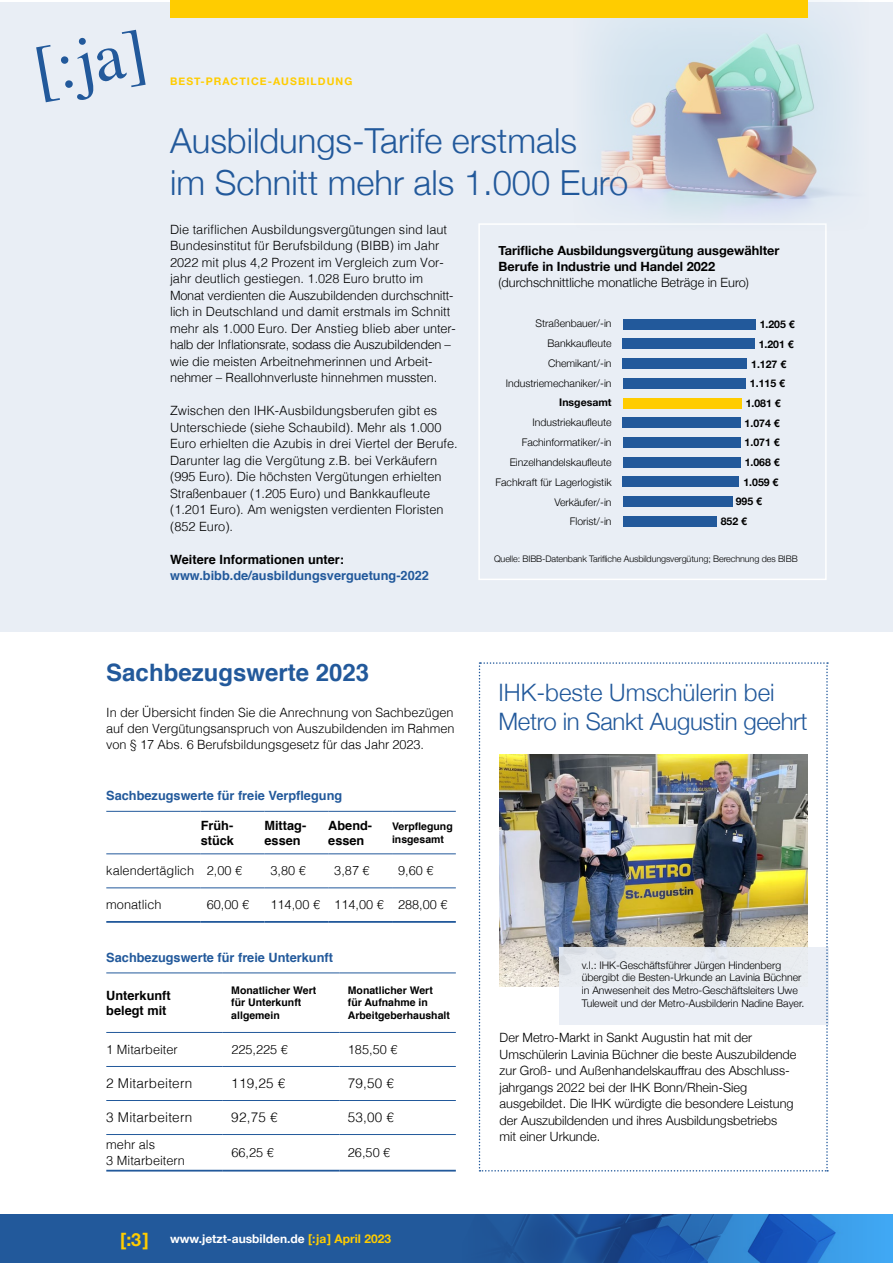
<style>
.page{position:relative;width:893px;height:1263px;background:#fff}
.page>*{position:absolute;margin:0;border:0;box-sizing:border-box;transform-origin:0 0}
.t1{font:300 34.5px/41.4px "Helvetica Neue";color:#22599b}
.t2{font:300 24px/28.8px "Helvetica Neue";letter-spacing:-.015em;color:#22599b}
.t3{font:700 24px "Helvetica";color:#22599b}
.t4{font:300 13.5px "Helvetica";letter-spacing:.015em;color:#000}
.t5{font:300 12.75px/16.5px "Helvetica";color:#000}
.t6{font:300 12.75px/16.5px "Helvetica Neue";color:#000}
.t7{font:700 12.75px "Helvetica";color:#22599b}
.t8{font:700 12.75px/15.3px "Helvetica";color:#000}
.t9{font:700 12.75px/16.2px "Helvetica Neue";color:#000}
.t10{font:700 12px "Helvetica Neue";color:#fff}
.t11{font:300 10.5px/19.8px "Helvetica Neue";color:#000;text-align:right}
.t12{font:700 10.5px/12.6px "Helvetica";color:#000}
.t13{font:700 10.5px "Helvetica Neue";color:#000}
.t14{font:700 10.5px "Helvetica Neue";letter-spacing:.1em;color:#fc0}
.t15{font:300 9px "Helvetica Neue";letter-spacing:-.01em;color:#000}
.s1{font-size:18px;color:#fc0}
.s2{color:#fc0}
</style>
<div class="page">
<div style="left:0;top:2px;width:893px;height:629px;background:#e9eef5"></div>
<div style="left:0;top:1214px;width:893px;height:49px;background:#22599b"></div>
<img style="left:509px;top:1214px;width:384px;height:49px">
<svg style="left:36px;top:30px;width:110px;height:72px"></svg>
<div style="left:478px;top:223px;width:349px;height:357px;border:2px solid #fff"></div>
<div style="left:623px;top:319px;width:132px;height:10px;background:#22599b"></div>
<div style="left:623px;top:338px;width:132px;height:11px;background:#22599b"></div>
<div style="left:623px;top:358px;width:124px;height:11px;background:#22599b"></div>
<div style="left:623px;top:378px;width:123px;height:11px;background:#22599b"></div>
<div style="left:623px;top:398px;width:119px;height:10px;background:#fc0"></div>
<div style="left:623px;top:417px;width:118px;height:11px;background:#22599b"></div>
<div style="left:623px;top:437px;width:117px;height:11px;background:#22599b"></div>
<div style="left:623px;top:457px;width:117px;height:11px;background:#22599b"></div>
<div style="left:623px;top:476px;width:116px;height:11px;background:#22599b"></div>
<div style="left:623px;top:496px;width:109px;height:11px;background:#22599b"></div>
<div style="left:623px;top:516px;width:93px;height:11px;background:#22599b"></div>
<img style="left:479px;top:662px;width:349px;height:509px">
<hr style="left:106px;top:811px;width:95px;height:1px;background:#22599b">
<hr style="left:201px;top:811px;width:63px;height:1px;background:#22599b">
<hr style="left:264px;top:811px;width:64px;height:1px;background:#22599b">
<hr style="left:328px;top:811px;width:64px;height:1px;background:#22599b">
<hr style="left:392px;top:811px;width:64px;height:1px;background:#22599b">
<hr style="left:106px;top:853px;width:95px;height:1px;background:#22599b">
<hr style="left:201px;top:853px;width:63px;height:1px;background:#22599b">
<hr style="left:264px;top:853px;width:64px;height:1px;background:#22599b">
<hr style="left:328px;top:853px;width:64px;height:1px;background:#22599b">
<hr style="left:392px;top:853px;width:64px;height:1px;background:#22599b">
<hr style="left:106px;top:887px;width:95px;height:1px;background:#22599b">
<hr style="left:106px;top:921px;width:95px;height:2px;background:#22599b">
<hr style="left:201px;top:887px;width:63px;height:1px;background:#22599b">
<hr style="left:264px;top:887px;width:64px;height:1px;background:#22599b">
<hr style="left:328px;top:887px;width:64px;height:1px;background:#22599b">
<hr style="left:392px;top:887px;width:64px;height:1px;background:#22599b">
<hr style="left:201px;top:921px;width:63px;height:2px;background:#22599b">
<hr style="left:264px;top:921px;width:64px;height:2px;background:#22599b">
<hr style="left:328px;top:921px;width:64px;height:2px;background:#22599b">
<hr style="left:392px;top:921px;width:64px;height:2px;background:#22599b">
<hr style="left:106px;top:972px;width:117px;height:1px;background:#22599b">
<hr style="left:223px;top:972px;width:116px;height:1px;background:#22599b">
<hr style="left:339px;top:972px;width:117px;height:1px;background:#22599b">
<hr style="left:106px;top:1032px;width:117px;height:1px;background:#22599b">
<hr style="left:106px;top:1066px;width:117px;height:1px;background:#22599b">
<hr style="left:106px;top:1100px;width:117px;height:1px;background:#22599b">
<hr style="left:223px;top:1032px;width:116px;height:1px;background:#22599b">
<hr style="left:339px;top:1032px;width:117px;height:1px;background:#22599b">
<hr style="left:223px;top:1066px;width:116px;height:1px;background:#22599b">
<hr style="left:339px;top:1066px;width:117px;height:1px;background:#22599b">
<hr style="left:223px;top:1100px;width:116px;height:1px;background:#22599b">
<hr style="left:339px;top:1100px;width:117px;height:1px;background:#22599b">
<hr style="left:106px;top:1134px;width:117px;height:1px;background:#22599b">
<hr style="left:106px;top:1170px;width:117px;height:1px;background:#22599b">
<hr style="left:223px;top:1134px;width:116px;height:1px;background:#22599b">
<hr style="left:339px;top:1134px;width:117px;height:1px;background:#22599b">
<hr style="left:223px;top:1170px;width:116px;height:1px;background:#22599b">
<hr style="left:339px;top:1170px;width:117px;height:1px;background:#22599b">
<img style="left:573px;top:0;width:272px;height:231px">
<div style="left:170px;top:0;width:638px;height:18px;background:#fc0"></div>
<p class="t14" style="left:170px;top:73px;width:184px">BEST-PRACTICE-AUSBILDUNG</p>
<h1 class="t1" style="left:170px;top:118px;width:460px">Ausbildungs-Tarife erstmals<br>im Schnitt mehr als 1.000 Euro</h1>
<p class="t5" style="left:170px;top:220px;width:287px">Die tariflichen Ausbildungsvergütungen sind laut Bundesinstitut für Berufsbildung (BIBB) im Jahr 2022 mit plus 4,2 Prozent im Vergleich zum Vor&shy;jahr deutlich gestiegen. 1.028 Euro brutto im Monat verdienten die Auszubildenden durchschnitt&shy;lich in Deutschland und damit erstmals im Schnitt mehr als 1.000 Euro. Der Anstieg blieb aber unter&shy;halb der Inflationsrate, sodass die Auszubildenden – wie die meisten Arbeitnehmerinnen und Arbeit&shy;nehmer – Reallohnverluste hinnehmen mussten.</p>
<p class="t5" style="left:170px;top:401px;width:289px">Zwischen den IHK-Ausbildungsberufen gibt es Unterschiede (siehe Schaubild). Mehr als 1.000<br>Euro erhielten die Azubis in drei Viertel der Berufe.<br>Darunter lag die Vergütung z.B. bei Verkäufern (995 Euro). Die höchsten Vergütungen erhielten Straßenbauer (1.205 Euro) und Bankkaufleute (1.201 Euro). Am wenigsten verdienten Floristen (852 Euro).</p>
<p class="t8" style="left:170px;top:552px;width:176px">Weitere Informationen unter:</p>
<p class="t7" style="left:170px;top:565px;width:260px">www.bibb.de/ausbildungsverguetung-2022</p>
<h2 class="t3" style="left:106px;top:653px;width:264px">Sachbezugswerte 2023</h2>
<p class="t5" style="left:106px;top:703px;width:350px;text-align:justify">In der Übersicht finden Sie die Anrechnung von Sachbezügen auf den Vergütungsanspruch von Auszubildenden im Rahmen von § 17 Abs. 6 Berufsbildungsgesetz für das Jahr 2023.</p>
<p class="t7" style="left:106px;top:785px;width:237px">Sachbezugswerte für freie Verpflegung</p>
<p class="t8" style="left:201px;top:818px;width:35px">Früh&shy;stück</p>
<p class="t8" style="left:264px;top:818px;width:43px">Mittag&shy;essen</p>
<p class="t8" style="left:328px;top:818px;width:45px">Abend&shy;essen</p>
<p class="t12" style="left:392px;top:820px;width:62px">Verpflegung insgesamt</p>
<p class="t5" style="left:106px;top:862px;width:137px">kalendertäglich 2,00 €</p>
<p class="t5" style="left:270px;top:862px;width:37px">3,80 €</p>
<p class="t5" style="left:334px;top:862px;width:37px">3,87 €</p>
<p class="t5" style="left:398px;top:862px;width:37px">9,60 €</p>
<p class="t5" style="left:106px;top:895px;width:57px">monatlich</p>
<p class="t5" style="left:207px;top:895px;width:44px">60,00 €</p>
<p class="t5" style="left:270px;top:895px;width:179px">114,00 € 114,00 € 288,00 €</p>
<p class="t7" style="left:106px;top:947px;width:228px">Sachbezugswerte für freie Unterkunft</p>
<p class="t8" style="left:106px;top:988px;width:66px">Unterkunft belegt mit</p>
<p class="t12" style="left:231px;top:984px;width:86px">Monatlicher Wert für Unterkunft allgemein</p>
<p class="t12" style="left:348px;top:984px;width:104px">Monatlicher Wert<br>für Aufnahme in<br>Arbeitgeberhaushalt</p>
<p class="t5" style="left:106px;top:1040px;width:73px">1 Mitarbeiter</p>
<p class="t5" style="left:231px;top:1040px;width:58px">225,225 €</p>
<p class="t5" style="left:348px;top:1040px;width:51px">185,50 €</p>
<p class="t4" style="left:106px;top:1072px;width:87px">2 Mitarbeitern</p>
<p class="t4" style="left:231px;top:1072px;width:55px">119,25 €</p>
<p class="t4" style="left:348px;top:1072px;width:48px">79,50 €</p>
<p class="t4" style="left:106px;top:1106px;width:87px">3 Mitarbeitern</p>
<p class="t4" style="left:231px;top:1106px;width:48px">92,75 €</p>
<p class="t4" style="left:348px;top:1106px;width:48px">53,00 €</p>
<p class="t5" style="left:106px;top:1136px;width:80px;line-height:15.3px">mehr als<br>3 Mitarbeitern</p>
<p class="t5" style="left:231px;top:1143px;width:44px">66,25 €</p>
<p class="t5" style="left:348px;top:1143px;width:44px">26,50 €</p>
<p class="t10" style="left:120px;top:1230px;width:272px"><span class="s1">[:3]</span> www.jetzt-ausbilden.de <span class="s2">[:ja] April 2023</span></p>
<p class="t9" style="left:499px;top:242px;width:282px">Tarifliche Ausbildungsvergütung ausgewählter<br>Berufe in Industrie und Handel 2022</p>
<p class="t6" style="left:499px;top:273px;width:252px">(durchschnittliche monatliche Beträge in Euro)</p>
<p class="t11" style="left:506px;top:313px;width:107px">Straßenbauer/-in<br>Bankkaufleute<br>Chemikant/-in<br>Industriemechaniker/-in</p>
<p class="t13" style="left:559px;top:394px;width:54px">Insgesamt</p>
<p class="t11" style="left:495px;top:412px;width:118px">Industriekaufleute<br>Fachinformatiker/-in<br>Einzelhandelskaufleute<br>Fachkraft für Lagerlogistik<br>Verkäufer/-in<br>Florist/-in</p>
<p class="t13" style="left:760px;top:316px;width:37px">1.205 €</p>
<p class="t13" style="left:759px;top:336px;width:37px">1.201 €</p>
<p class="t13" style="left:751px;top:356px;width:37px">1.127 €</p>
<p class="t13" style="left:750px;top:375px;width:37px">1.115 €</p>
<p class="t13" style="left:746px;top:395px;width:37px">1.081 €</p>
<p class="t13" style="left:745px;top:414px;width:37px">1.074 €</p>
<p class="t13" style="left:745px;top:434px;width:37px">1.071 €</p>
<p class="t13" style="left:745px;top:454px;width:37px">1.068 €</p>
<p class="t13" style="left:736px;top:493px;width:28px">995 €</p>
<p class="t13" style="left:743px;top:474px;width:37px">1.059 €</p>
<p class="t13" style="left:721px;top:513px;width:28px">852 €</p>
<p class="t15" style="left:494px;top:551px;width:305px">Quelle: BIBB-Datenbank Tarifliche Ausbildungsvergütung; Berechnung des BIBB</p>
<h2 class="t2" style="left:499px;top:677px;width:310px">IHK-beste Umschülerin bei<br>Metro in Sankt Augustin geehrt</h2>
<p class="t11" style="left:582px;top:958px;width:224px;line-height:12.6px;text-align:left">v.l.: IHK-Geschäftsführer Jürgen Hindenberg übergibt die Besten-Urkunde an Lavinia Büchner in Anwesenheit des Metro-Geschäftsleiters Uwe Tuleweit und der Metro-Ausbilderin Nadine Bayer.</p>
<p class="t6" style="left:500px;top:1028px;width:298px">Der Metro-Markt in Sankt Augustin hat mit der Umschülerin Lavinia Büchner die beste Auszubildende zur Groß- und Außenhandelskauffrau des Abschluss&shy;jahrgangs 2022 bei der IHK Bonn/Rhein-Sieg ausgebildet. Die IHK würdigte die besondere Leistung der Auszubildenden und ihres Ausbildungsbetriebs mit einer Urkunde.</p>
</div>
